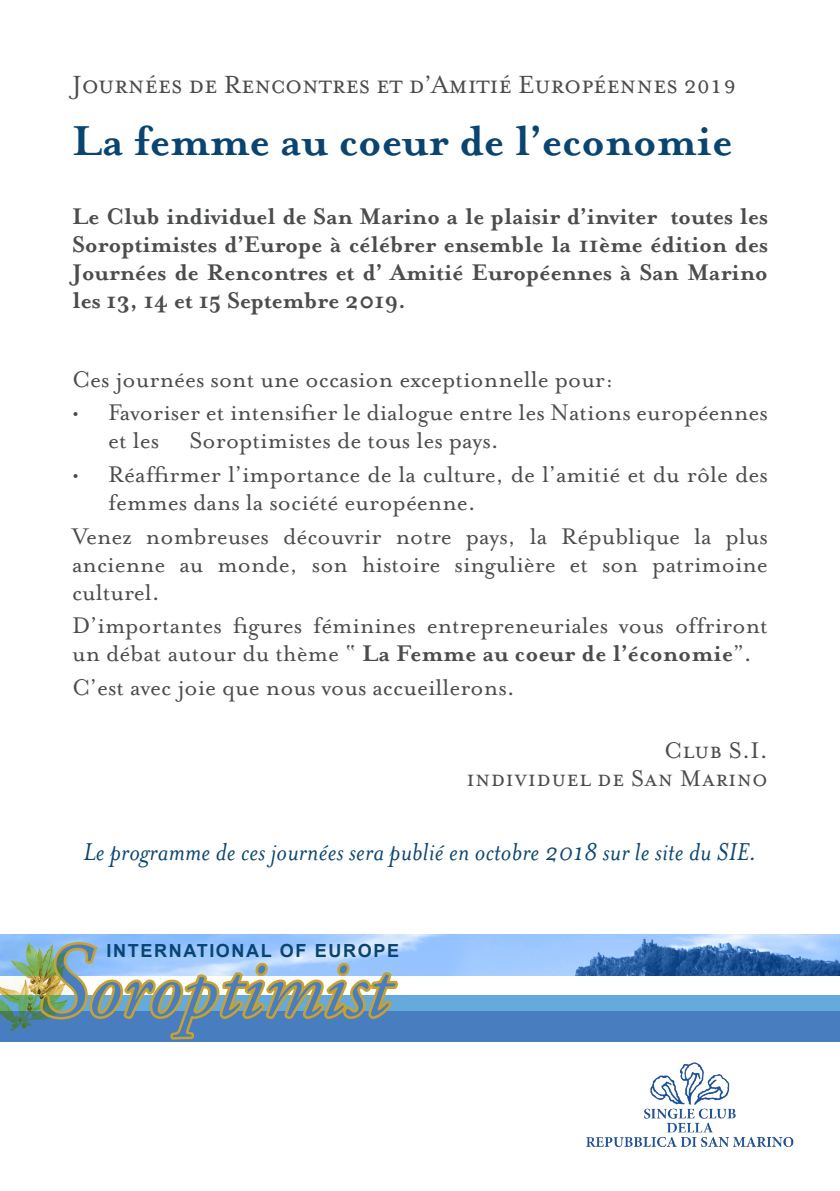
<style>
.page{position:relative;width:840px;height:1191px;background:#fff}
.page>*{position:absolute;margin:0;border:0;box-sizing:border-box;transform-origin:0 0}
.t1{font:italic 81.2px "Adobe Garamond Pro";color:#487dc0}
.t2{font:700 48px "Mrs Eaves";letter-spacing:-.01em;color:#0a4572}
.t3{font:28.6px "Mrs Eaves Small Caps";letter-spacing:-.01em;color:#4b4c4d}
.t4{font:italic 28px "Mrs Eaves";letter-spacing:.01em;color:#0a4572}
.t5{font:26px/28px "Mrs Eaves Roman";color:#4b4c4d}
.t6{font:700 26px/28px "Mrs Eaves";letter-spacing:-.01em;color:#4b4c4d;text-align:justify}
.t7{font:26px/28px "Mrs Eaves Small Caps";letter-spacing:.01em;color:#4b4c4d;text-align:right}
.t8{font:700 18px "Arial";letter-spacing:.09em;color:#0a4572}
.s1{font-family:"Mrs Eaves Roman";font-weight:400}
.s2{font-size:104.6px}
</style>
<div class="page">
<div style="left:0;top:993px;width:839px;height:36px;background:#64aadd"></div>
<div style="left:0;top:1011px;width:839px;height:31px;background:#487dc0"></div>
<svg style="left:0;top:934px;width:839px;height:41px"></svg>
<div style="left:0;top:976px;width:839px;height:18px;background:#fff"></div>
<svg style="left:80px;top:939px;width:319px;height:101px"></svg>
<img style="left:0;top:939px;width:80px;height:92px">
<img style="left:586px;top:1062px;width:208px;height:85px">
<p class="t3" style="left:72px;top:70px;width:665px">Journées de Rencontres et d’Amitié Européennes 2019</p>
<h2 class="t2" style="left:72px;top:113px;width:661px">La femme au coeur de l’economie</h2>
<p class="t6" style="left:72px;top:202px;width:697px">Le Club individuel de San Marino a le plaisir d’inviter toutes les Soroptimistes d’Europe à célébrer ensemble la 11ème édition des Journées de Rencontres et d’ Amitié Européennes à San Marino les 13, 14 et 15 Septembre 2019.</p>
<p class="t5" style="left:72px;top:365px;width:543px">Ces journées sont une occasion exceptionnelle pour:</p>
<p class="t5" style="left:108px;top:399px;width:661px;text-indent:-36px">• Favoriser et intensifier le dialogue entre les Nations européennes et les Soroptimistes de tous les pays.</p>
<p class="t5" style="left:108px;top:460px;width:661px;text-indent:-36px">• Réaffirmer l’importance de la culture, de l’amitié et du rôle des femmes dans la société européenne.</p>
<p class="t5" style="left:72px;top:522px;width:697px;text-align:justify">Venez nombreuses découvrir notre pays, la République la plus ancienne au monde, son histoire singulière et son patrimoine culturel.</p>
<p class="t5" style="left:72px;top:612px;width:697px">D’importantes figures féminines entrepreneuriales vous offriront</p>
<p class="t6" style="left:72px;top:640px;width:681px"><span class="s1">un débat autour du thème “</span> La Femme au coeur de l’économie<span class="s1">”.</span></p>
<p class="t5" style="left:72px;top:673px;width:444px">C’est avec joie que nous vous accueillerons.</p>
<p class="t7" style="left:466px;top:736px;width:303px">Club S.I.<br>individuel de San Marino</p>
<p class="t4" style="left:83px;top:836px;width:674px">Le programme de ces journées sera publié en octobre 2018 sur le site du SIE.</p>
<p class="t8" style="left:106px;top:939px;width:294px">INTERNATIONAL OF EUROPE</p>
<h1 class="t1" style="left:39px;top:940px;width:352px"><span class="s2">S</span>oroptimist</h1>
</div>
